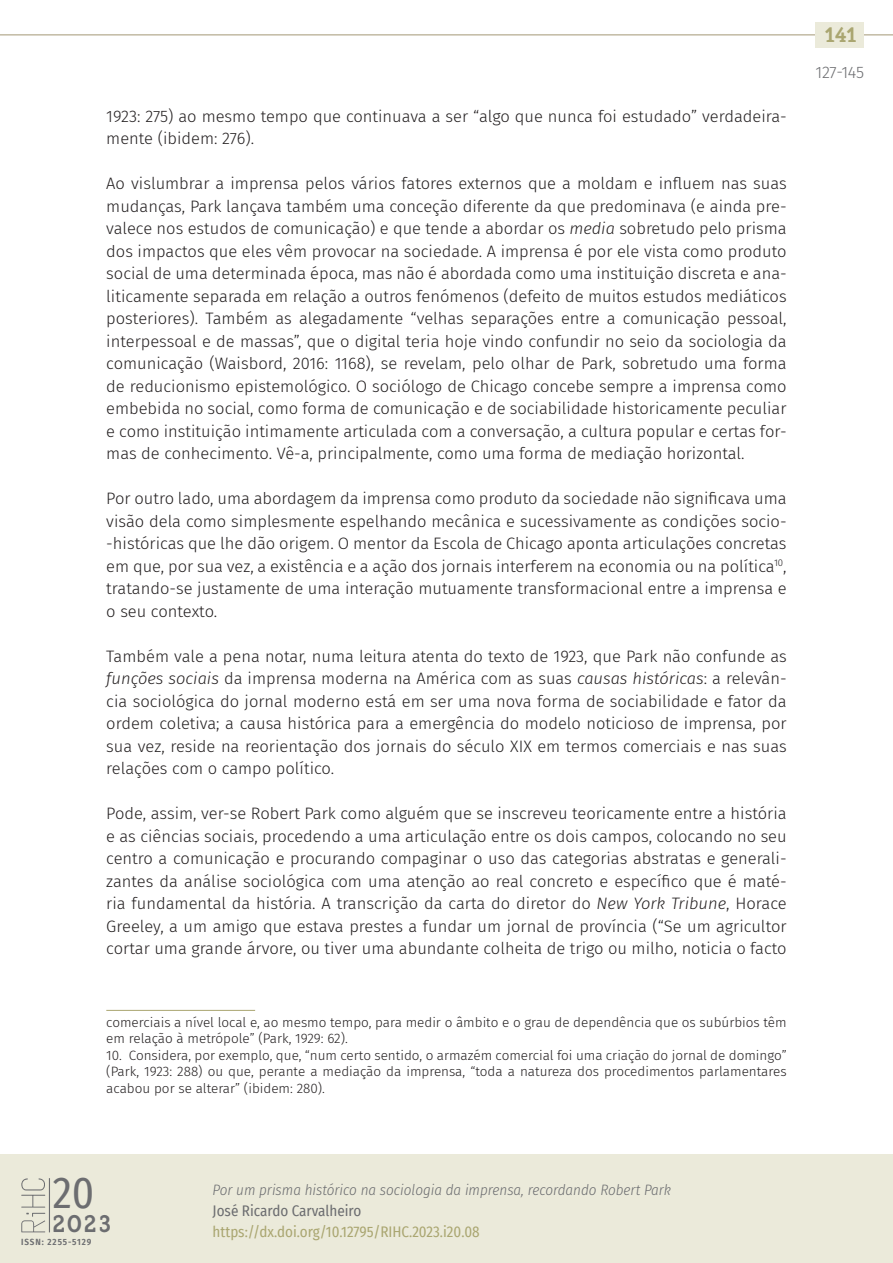
<style>
.page{position:relative;width:893px;height:1263px;background:#fff}
.page>*{position:absolute;margin:0;border:0;box-sizing:border-box;transform-origin:0 0}
.t1{font:43.2px "Fira Sans Condensed";color:#6c6d70}
.t2{font:600 24px "Gambero";color:#6c6d70}
.t3{font:600 21px "Gambero";color:#aaa671}
._00_bsc_PORT{font:300 16.5px/22.5px "Fira Sans";color:#231f20;text-align:justify}
.t4{font:300 16.5px "Fira Sans";letter-spacing:-.025em;color:#6c6d70}
.t5{font:italic 300 15px "Fira Sans Condensed";color:#6c6d70}
.t6{font:15px "Fira Sans Condensed";color:#aaa671}
.t7{font:15px "Fira Sans Condensed";color:#6c6d70}
.zzz_notas_PORT{font:300 13.5px/16.5px "Fira Sans";color:#231f20}
.t8{font:600 9px "Fira Sans Condensed";letter-spacing:.1em;color:#6c6d70}
.s1{font-style:italic}
</style>
<div class="page">
<hr style="left:0;top:34px;width:893px;height:1px;background:#aea385">
<div style="left:816px;top:22px;width:48px;height:26px;background:#ebeada"></div>
<div style="left:0;top:1154px;width:893px;height:109px;background:#ebeada"></div>
<hr style="left:49px;top:1178px;width:1px;height:54px;background:#6c6d70">
<svg style="left:21px;top:1178px;width:24px;height:29px"></svg>
<svg style="left:21px;top:1213px;width:24px;height:19px"></svg>
<hr style="left:106px;top:1010px;width:149px;height:1px;background:#aaa671">
<p class="_00_bsc_PORT" style="left:106px;top:105px;width:682px">1923: 275) ao mesmo tempo que continuava a ser “algo que nunca foi estudado” verdadeira&shy;mente (ibidem: 276).</p>
<p class="_00_bsc_PORT" style="left:106px;top:172px;width:682px">Ao vislumbrar a imprensa pelos vários fatores externos que a moldam e influem nas suas mudanças, Park lançava também uma conceção diferente da que predominava (e ainda pre&shy;valece nos estudos de comunicação) e que tende a abordar os <span class="s1">media</span> sobretudo pelo prisma dos impactos que eles vêm provocar na sociedade. A imprensa é por ele vista como produto social de uma determinada época, mas não é abordada como uma instituição discreta e ana&shy;liticamente separada em relação a outros fenómenos (defeito de muitos estudos mediáticos posteriores). Também as alegadamente “velhas separações entre a comunicação pessoal, interpessoal e de massas”, que o digital teria hoje vindo confundir no seio da sociologia da comunicação (Waisbord, 2016: 1168), se revelam, pelo olhar de Park, sobretudo uma forma de reducionismo epistemológico. O sociólogo de Chicago concebe sempre a imprensa como embebida no social, como forma de comunicação e de sociabilidade historicamente peculiar e como instituição intimamente articulada com a conversação, a cultura popular e certas for&shy;mas de conhecimento. Vê-a, principalmente, como uma forma de mediação horizontal.</p>
<p class="_00_bsc_PORT" style="left:106px;top:487px;width:682px">Por outro lado, uma abordagem da imprensa como produto da sociedade não significava uma visão dela como simplesmente espelhando mecânica e sucessivamente as condições socio--históricas que lhe dão origem. O mentor da Escola de Chicago aponta articulações concretas em que, por sua vez, a existência e a ação dos jornais interferem na economia ou na política<sup>10</sup>, tratando-se justamente de uma interação mutuamente transformacional entre a imprensa e o seu contexto.</p>
<p class="_00_bsc_PORT" style="left:106px;top:645px;width:682px">Também vale a pena notar, numa leitura atenta do texto de 1923, que Park não confunde as <span class="s1">funções sociais</span> da imprensa moderna na América com as suas <span class="s1">causas históricas</span>: a relevân&shy;cia sociológica do jornal moderno está em ser uma nova forma de sociabilidade e fator da ordem coletiva; a causa histórica para a emergência do modelo noticioso de imprensa, por sua vez, reside na reorientação dos jornais do século XIX em termos comerciais e nas suas relações com o campo político.</p>
<p class="_00_bsc_PORT" style="left:106px;top:802px;width:682px">Pode, assim, ver-se Robert Park como alguém que se inscreveu teoricamente entre a história e as ciências sociais, procedendo a uma articulação entre os dois campos, colocando no seu centro a comunicação e procurando compaginar o uso das categorias abstratas e generali&shy;zantes da análise sociológica com uma atenção ao real concreto e específico que é maté&shy;ria fundamental da história. A transcrição da carta do diretor do <span class="s1">New York Tribune</span>, Horace Greeley, a um amigo que estava prestes a fundar um jornal de província (“Se um agricultor cortar uma grande árvore, ou tiver uma abundante colheita de trigo ou milho, noticia o facto</p>
<p class="zzz_notas_PORT" style="left:106px;top:1014px;width:682px">comerciais a nível local e, ao mesmo tempo, para medir o âmbito e o grau de dependência que os subúrbios têm em relação à metrópole” (Park, 1929: 62).</p>
<p class="zzz_notas_PORT" style="left:106px;top:1047px;width:682px;text-align:justify">10. Considera, por exemplo, que, “num certo sentido, o armazém comercial foi uma criação do jornal de domingo” (Park, 1923: 288) ou que, perante a mediação da imprensa, “toda a natureza dos procedimentos parlamentares acabou por se alterar” (ibidem: 280).</p>
<p class="t3" style="left:825px;top:22px;width:33px">141</p>
<p class="t4" style="left:816px;top:60px;width:50px">127-145</p>
<h1 class="t1" style="left:53px;top:1160px;width:43px">20</h1>
<h2 class="t2" style="left:53px;top:1209px;width:60px">2023</h2>
<p class="t8" style="left:21px;top:1234px;width:71px">ISSN: 2255-5129</p>
<p class="t5" style="left:213px;top:1179px;width:460px">Por um prisma histórico na sociologia da imprensa, recordando Robert Park</p>
<p class="t7" style="left:213px;top:1199px;width:150px">José Ricardo Carvalheiro</p>
<p class="t6" style="left:213px;top:1220px;width:269px">https://dx.doi.org/10.12795/RIHC.2023.i20.08</p>
</div>
